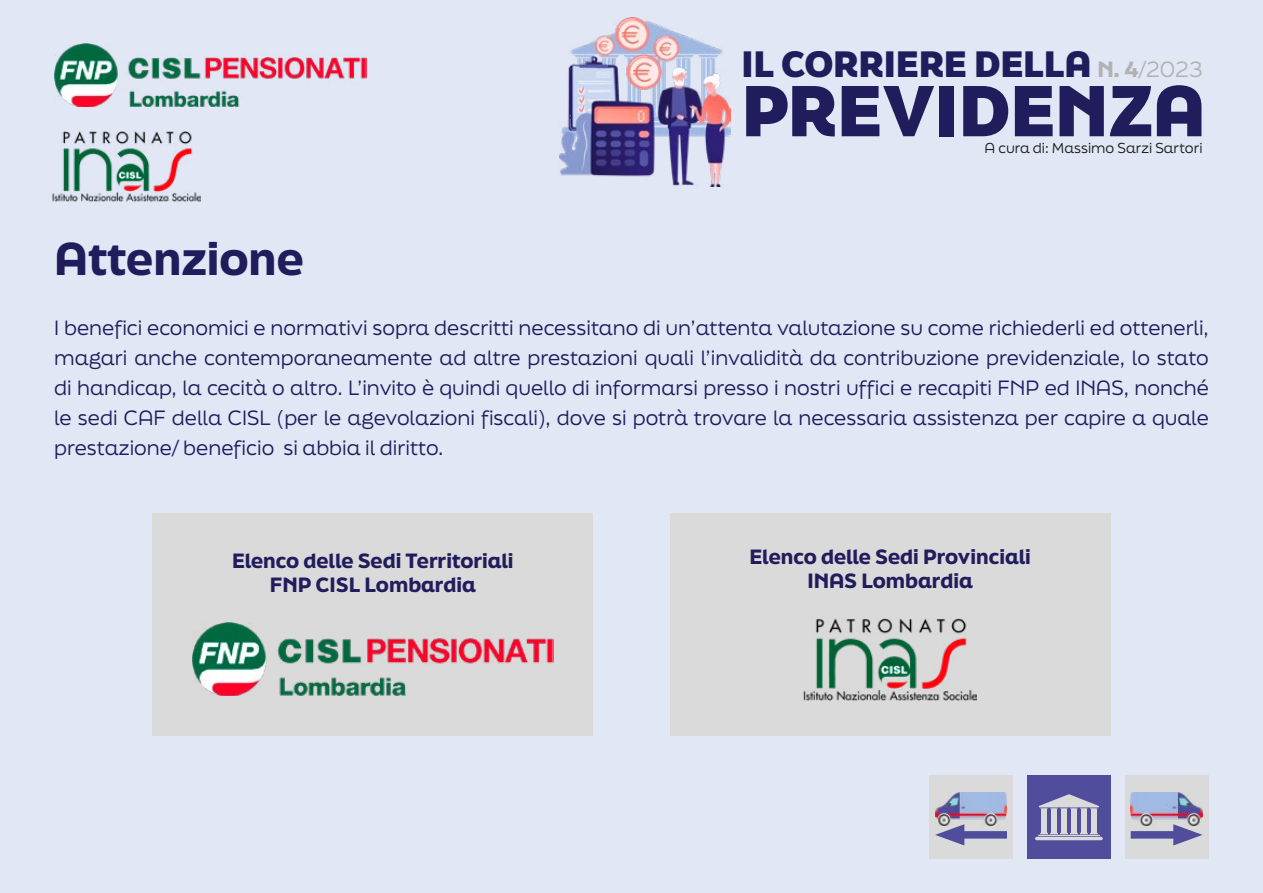
<style>
.page{position:relative;width:1263px;height:893px;background:#e2e7f6}
.page>*{position:absolute;margin:0;border:0;box-sizing:border-box;transform-origin:0 0}
.t1{font:800 67.95px "Final Six";color:#211d5c}
.t2{font:900 43.5px "Final Six";color:#211d5c}
.t3{font:800 34.65px "Final Six";color:#211d5c}
.t4{font:20.85px "Final Six";color:#b3b2b2}
.t5{font:19.5px/30px "Final Six";color:#211d5c;text-align:justify}
.t6{font:900 19.5px/24px "Final Six";color:#211d5c;text-align:center}
.t7{font:13.65px "Final Six";color:#1d1d1b}
.s1{font-weight:900}
</style>
<div class="page">
<img style="left:54px;top:44px;width:312px;height:63px">
<img style="left:52px;top:131px;width:148px;height:70px">
<img style="left:560px;top:18px;width:170px;height:169px">
<div style="left:670px;top:513px;width:440px;height:222px;background:#dadada"></div>
<img style="left:804px;top:618px;width:173px;height:82px">
<div style="left:153px;top:513px;width:440px;height:222px;background:#dadada"></div>
<img style="left:192px;top:623px;width:362px;height:73px">
<div style="left:1027px;top:775px;width:83px;height:84px;background:#4f4d9c"></div>
<svg style="left:1038px;top:794px;width:61px;height:40px"></svg>
<hr style="left:1038px;top:835px;width:62px;height:1px;background:#dadada">
<hr style="left:1035px;top:837px;width:68px;height:3px;background:#dadada;border-radius:2px">
<div style="left:1125px;top:775px;width:83px;height:84px;background:#dadada"></div>
<img style="left:1131px;top:793px;width:71px;height:33px">
<div style="left:1131px;top:831px;width:54px;height:8px;background:#4f4d9c"></div>
<svg style="left:1173px;top:824px;width:29px;height:21px"></svg>
<div style="left:930px;top:775px;width:83px;height:84px;background:#dadada"></div>
<img style="left:935px;top:793px;width:72px;height:33px">
<div style="left:952px;top:831px;width:55px;height:8px;background:#4f4d9c"></div>
<svg style="left:935px;top:824px;width:29px;height:21px"></svg>
<p class="t2" style="left:54px;top:227px;width:251px">Attenzione</p>
<h3 class="t3" style="left:741px;top:39px;width:352px">IL CORRIERE DELLA</h3>
<h1 class="t1" style="left:741px;top:61px;width:466px">PREVIDENZA</h1>
<p class="t7" style="left:984px;top:137px;width:220px">A cura di: Massimo Sarzi Sartori</p>
<p class="t4" style="left:1097px;top:54px;width:107px"><span class="s1">N. 4</span>/2023</p>
<p class="t5" style="left:54px;top:312px;width:1156px">I benefici economici e normativi sopra descritti necessitano di un’attenta valutazione su come richiederli ed ottenerli, magari anche contemporaneamente ad altre prestazioni quali l’invalidità da contribuzione previdenziale, lo stato di handicap, la cecità o altro. L’invito è quindi quello di informarsi presso i nostri uffici e recapiti FNP ed INAS, nonché le sedi CAF della CISL (per le agevolazioni fiscali), dove si potrà trovare la necessaria assistenza per capire a quale prestazione/ beneficio si abbia il diritto.</p>
<p class="t6" style="left:232px;top:548px;width:283px">Elenco delle Sedi Territoriali<br>FNP CISL Lombardia</p>
<p class="t6" style="left:749px;top:544px;width:283px">Elenco delle Sedi Provinciali<br>INAS Lombardia</p>
</div>
